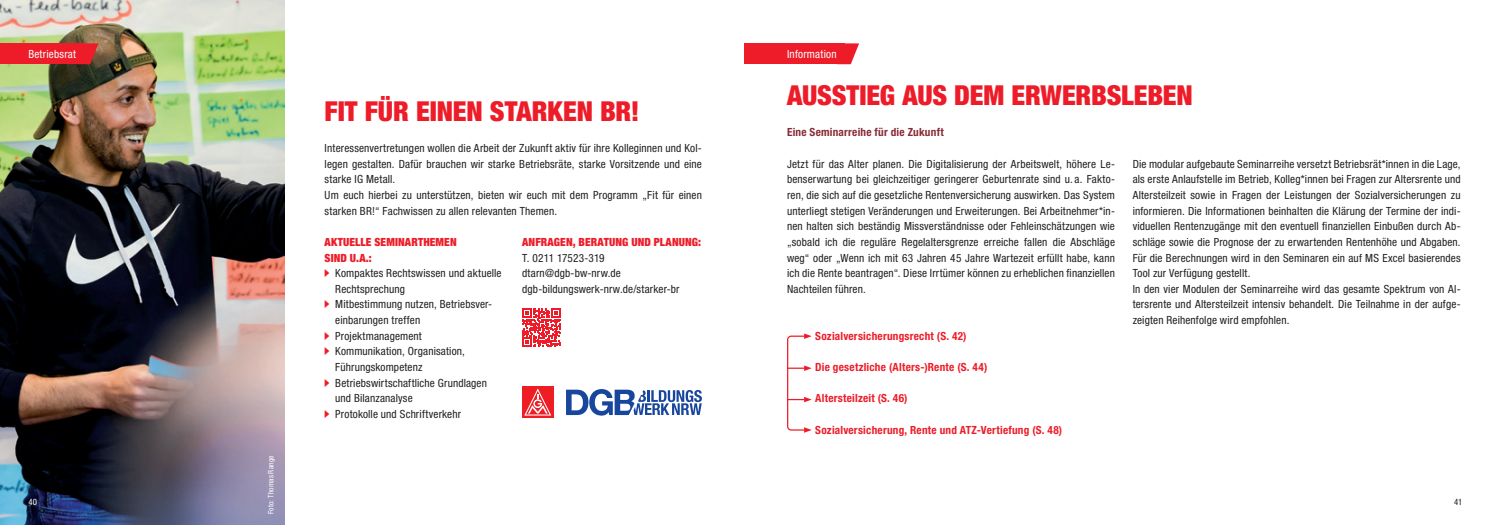
<style>
.page{position:relative;width:1489px;height:525px;background:#fff}
.page>*{position:absolute;margin:0;border:0;box-sizing:border-box;transform-origin:0 0}
.Headline_Seminar{font:900 condensed 27.5px "Helvetica Neue LT Pro";letter-spacing:-.005em;color:#ee1c28}
.Fließtext_schwarz{font:condensed 11.25px/15.6px "Helvetica Neue LT Pro";letter-spacing:.015em;color:#231f20}
.Fließtext_Subline{font:700 condensed 11.25px "Helvetica Neue LT Pro";letter-spacing:.02em;color:#ee1c28}
.Headline_Aufzählung{font:900 condensed 11.25px/15.6px "Helvetica Neue LT Pro";letter-spacing:.01em;color:#ee1c28}
.Subline{font:700 condensed 11.25px "Helvetica Neue LT Pro";letter-spacing:.02em;color:#882b37}
.Rubriktitel_rot{font:condensed 11.25px "Helvetica Neue LT Pro";letter-spacing:.02em;color:#fff}
.Paginierung_schwarz{font:condensed 8.75px "Helvetica Neue LT Pro";color:#fff}
.t1{font:condensed 8.75px "Helvetica Neue LT Pro";color:#231f20}
.Bildnachweis_weiß{font:condensed 7.5px "Helvetica Neue LT Pro";letter-spacing:.02em;color:#fff}
.s1{font-family:"Helvetica DGBCUT Blk Cond";font-stretch:normal;color:#ee1c28}
</style>
<div class="page">
<div style="left:744px;top:43px;width:100px;height:21px;background:#ee1c28"></div>
<svg style="left:844px;top:43px;width:15px;height:21px"></svg>
<svg style="left:787px;top:333px;width:24px;height:99px"></svg>
<img style="left:0;top:0;width:284px;height:524px">
<div style="left:0;top:43px;width:84px;height:21px;background:#ee1c28"></div>
<svg style="left:84px;top:43px;width:15px;height:21px"></svg>
<svg style="left:522px;top:386px;width:31px;height:32px"></svg>
<svg style="left:524px;top:388px;width:27px;height:27px"></svg>
<svg style="left:566px;top:389px;width:136px;height:26px"></svg>
<p class="Rubriktitel_rot" style="left:28px;top:48px;width:49px">Betriebsrat</p>
<p class="Headline_Seminar" style="left:324px;top:94px;width:316px">FIT FÜR EINEN STARKEN BR!</p>
<p class="Fließtext_schwarz" style="left:324px;top:140px;width:379px;text-align:justify">Interessenvertretungen wollen die Arbeit der Zukunft aktiv für ihre Kolleginnen und Kol&shy;legen gestalten. Dafür brauchen wir starke Betriebsräte, starke Vorsitzende und eine starke IG Metall.</p>
<p class="Fließtext_schwarz" style="left:324px;top:187px;width:379px">Um euch hierbei zu unterstützen, bieten wir euch mit dem Programm „Fit für einen starken BR!“ Fachwissen zu allen relevanten Themen.</p>
<p class="Headline_Aufzählung" style="left:324px;top:234px;width:133px">AKTUELLE SEMINARTHEMEN<br>SIND U.A.:</p>
<p class="Fließtext_schwarz" style="left:335px;top:265px;width:168px;text-indent:-11px"><span class="s1">-</span> Kompaktes Rechtswissen und aktuelle<br>Rechtsprechung</p>
<p class="Fließtext_schwarz" style="left:335px;top:296px;width:158px;text-indent:-11px"><span class="s1">-</span> Mitbestimmung nutzen, Betriebsver&shy;einbarungen treffen</p>
<p class="Fließtext_schwarz" style="left:324px;top:328px;width:99px"><span class="s1">-</span> Projektmanagement</p>
<p class="Fließtext_schwarz" style="left:335px;top:343px;width:131px;text-indent:-11px"><span class="s1">-</span> Kommunikation, Organisation,<br>Führungskompetenz</p>
<p class="Fließtext_schwarz" style="left:335px;top:374px;width:153px;text-indent:-11px"><span class="s1">-</span> Betriebswirtschaftliche Grundlagen und Bilanzanalyse</p>
<p class="Fließtext_schwarz" style="left:324px;top:406px;width:138px"><span class="s1">-</span> Protokolle und Schriftverkehr</p>
<p class="Headline_Aufzählung" style="left:522px;top:234px;width:180px">ANFRAGEN, BERATUNG UND PLANUNG:</p>
<p class="Fließtext_schwarz" style="left:522px;top:249px;width:84px">T. 0211 17523-319</p>
<p class="Fließtext_schwarz" style="left:522px;top:265px;width:100px">dtarn@dgb-bw-nrw.de</p>
<p class="Fließtext_schwarz" style="left:522px;top:281px;width:159px">dgb-bildungswerk-nrw.de/starker-br</p>
<p class="Rubriktitel_rot" style="left:787px;top:48px;width:51px">Information</p>
<p class="Headline_Seminar" style="left:787px;top:78px;width:407px">AUSSTIEG AUS DEM ERWERBSLEBEN</p>
<p class="Subline" style="left:787px;top:125px;width:158px">Eine Seminarreihe für die Zukunft</p>
<p class="Fließtext_schwarz" style="left:787px;top:156px;width:329px;text-align:justify">Jetzt für das Alter planen. Die Digitalisierung der Arbeitswelt, höhere Le&shy;benserwartung bei gleichzeitiger geringerer Geburtenrate sind u. a. Fakto&shy;ren, die sich auf die gesetzliche Rentenversicherung auswirken. Das System unterliegt stetigen Veränderungen und Erweiterungen. Bei Arbeitnehmer*in&shy;nen halten sich beständig Missverständnisse oder Fehleinschätzungen wie „sobald ich die reguläre Regelaltersgrenze erreiche fallen die Abschläge weg“ oder „Wenn ich mit 63 Jahren 45 Jahre Wartezeit erfüllt habe, kann ich die Rente beantragen“. Diese Irrtümer können zu erheblichen finanziellen Nachteilen führen.</p>
<p class="Fließtext_schwarz" style="left:1132px;top:156px;width:329px;text-align:justify">Die modular aufgebaute Seminarreihe versetzt Betriebsrät*innen in die Lage, als erste Anlaufstelle im Betrieb, Kolleg*innen bei Fragen zur Altersrente und Altersteilzeit sowie in Fragen der Leistungen der Sozialversicherungen zu informieren. Die Informationen beinhalten die Klärung der Termine der indi&shy;viduellen Rentenzugänge mit den eventuell finanziellen Einbußen durch Ab&shy;schläge sowie die Prognose der zu erwartenden Rentenhöhe und Abgaben.<br>Für die Berechnungen wird in den Seminaren ein auf MS Excel basierendes Tool zur Verfügung gestellt.</p>
<p class="Fließtext_schwarz" style="left:1132px;top:281px;width:329px;text-align:justify">In den vier Modulen der Seminarreihe wird das gesamte Spektrum von Al&shy;tersrente und Altersteilzeit intensiv behandelt. Die Teilnahme in der aufge&shy;zeigten Reihenfolge wird empfohlen.</p>
<p class="Fließtext_Subline" style="left:815px;top:329px;width:153px">Sozialversicherungsrecht (S. 42)</p>
<p class="Fließtext_Subline" style="left:815px;top:360px;width:174px">Die gesetzliche (Alters-)Rente (S. 44)</p>
<p class="Fließtext_Subline" style="left:815px;top:391px;width:94px">Altersteilzeit (S. 46)</p>
<p class="Fließtext_Subline" style="left:815px;top:422px;width:248px">Sozialversicherung, Rente und ATZ-Vertiefung (S. 48)</p>
<p class="Bildnachweis_weiß" style="left:266px;top:514px;width:60px;rotate:-90deg">Foto: Thomas Range</p>
<p class="Paginierung_schwarz" style="left:28px;top:497px;width:10px">40</p>
<p class="t1" style="left:1453px;top:497px;width:10px">41</p>
</div>
